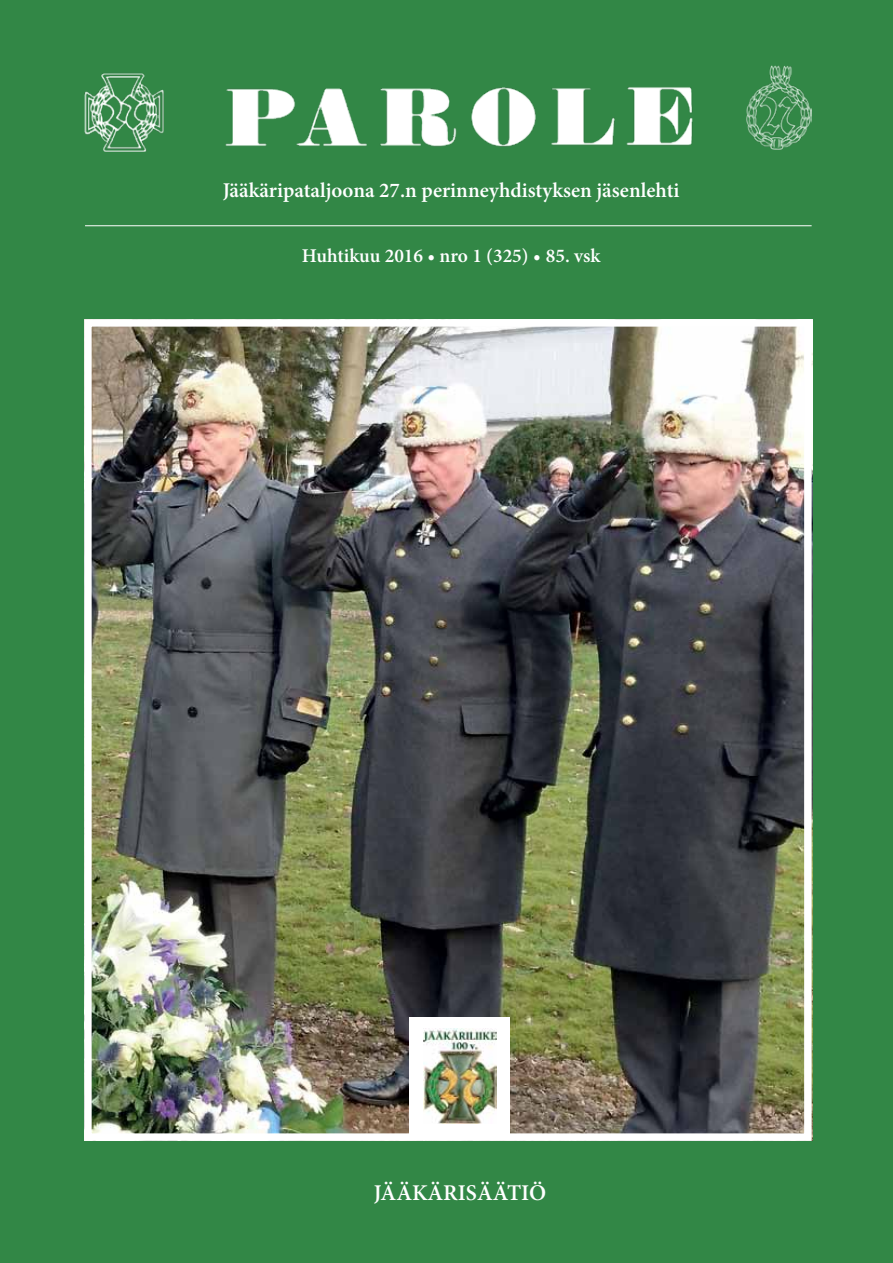
<style>
.page{position:relative;width:893px;height:1263px;background:#328746}
.page>*{position:absolute;margin:0;border:0;box-sizing:border-box;transform-origin:0 0}
.t1{font:600 22.5px "Minion Pro";color:#fff}
.t2{font:600 21px "Minion Pro";color:#fff}
.t3{font:600 19.5px "Minion Pro";color:#fff}
</style>
<div class="page">
<hr style="left:85px;top:225px;width:727px;height:1px;background:#fff">
<img style="left:745px;top:65px;width:67px;height:85px">
<img style="left:76px;top:65px;width:103px;height:100px">
<img style="left:207px;top:79px;width:495px;height:75px">
<img style="left:93px;top:328px;width:710px;height:804px">
<div style="left:84px;top:319px;width:728px;height:822px;border:8px solid #fff"></div>
<div style="left:410px;top:1017px;width:100px;height:118px;background:#fff"></div>
<img style="left:423px;top:1028px;width:74px;height:95px">
<p class="t2" style="left:223px;top:176px;width:458px">Jääkäripataljoona 27.n perinneyhdistyksen jäsenlehti</p>
<p class="t3" style="left:302px;top:242px;width:300px">Huhtikuu 2016 • nro 1 (325) • 85. vsk</p>
<p class="t1" style="left:374px;top:1177px;width:174px">JÄÄKÄRISÄÄTIÖ</p>
</div>
